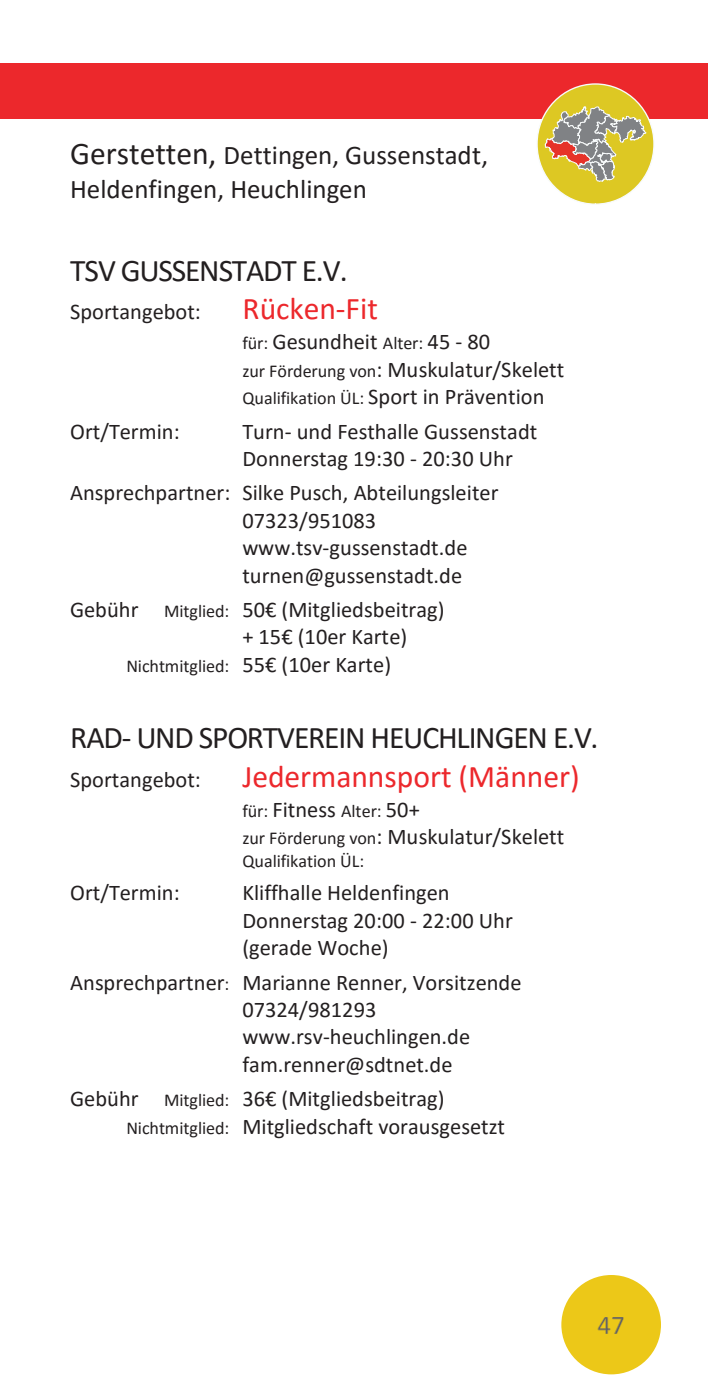
<style>
.page{position:relative;width:708px;height:1378px;background:#fff}
.page>*{position:absolute;margin:0;border:0;box-sizing:border-box;transform-origin:0 0}
.t1{font:31.5px "Calibri";letter-spacing:-.035em;color:#231f20}
.t2{font:31.5px "Calibri";color:#ec282c}
.t3{font:27px/34.2px "Calibri";color:#231f20}
.t4{font:27px "Calibri";color:#636366}
.t5{font:22.5px/27.4px "Calibri";color:#231f20}
.t6{font:18px "Calibri";letter-spacing:-.005em;color:#231f20}
.s1{font-size:31.5px}
.s2{font-size:18px}
.s3{font-size:22.5px}
</style>
<div class="page">
<div style="left:0;top:64px;width:708px;height:55px;background:#ec282c"></div>
<div style="left:561px;top:1275px;width:100px;height:99px;background:#ecc818;border-radius:50%"></div>
<div style="left:537px;top:84px;width:117px;height:120px;background:#ddc823;border-radius:50%"></div>
<svg style="left:544px;top:106px;width:103px;height:76px"></svg>
<p class="t3" style="left:70px;top:139px;width:419px"><span class="s1">Gerstetten,</span> Dettingen, Gussenstadt,<br>Heldenfingen, Heuchlingen</p>
<h1 class="t1" style="left:70px;top:256px;width:279px">TSV GUSSENSTADT E.V.</h1>
<p class="t5" style="left:70px;top:299px;width:132px">Sportangebot:</p>
<h1 class="t2" style="left:242px;top:294px;width:137px">Rücken-Fit</h1>
<p class="t5" style="left:242px;top:329px;width:323px"><span class="s2">für:</span> Gesundheit <span class="s2">Alter:</span> 45 - 80<br><span class="s2">zur Förderung von</span>: Muskulatur/Skelett<br><span class="s2">Qualifikation ÜL:</span> Sport in Prävention</p>
<p class="t5" style="left:70px;top:418px;width:111px">Ort/Termin:</p>
<p class="t5" style="left:242px;top:418px;width:297px">Turn- und Festhalle Gussenstadt<br>Donnerstag 19:30 - 20:30 Uhr</p>
<p class="t5" style="left:242px;top:480px;width:258px;text-indent:-172px">Ansprechpartner: Silke Pusch, Abteilungsleiter<br>07323/951083 www.tsv-gussenstadt.de turnen@gussenstadt.de</p>
<p class="t5" style="left:242px;top:596px;width:204px;text-indent:-172px">Gebühr <span class="s2">Mitglied:</span> 50€ (Mitgliedsbeitrag) + 15€ (10er Karte)</p>
<p class="t6" style="left:126px;top:657px;width:266px">Nichtmitglied: <span class="s3">55€ (10er Karte)</span></p>
<h1 class="t1" style="left:70px;top:723px;width:530px">RAD- UND SPORTVEREIN HEUCHLINGEN E.V.</h1>
<p class="t5" style="left:70px;top:766px;width:132px">Sportangebot:</p>
<h1 class="t2" style="left:242px;top:762px;width:339px">Jedermannsport (Männer)</h1>
<p class="t6" style="left:242px;top:802px;width:179px">für: <span class="s3">Fitness</span> Alter: <span class="s3">50+</span></p>
<p class="t5" style="left:242px;top:824px;width:323px"><span class="s2">zur Förderung von</span>: Muskulatur/Skelett</p>
<p class="t6" style="left:242px;top:853px;width:123px">Qualifikation ÜL:</p>
<p class="t5" style="left:70px;top:880px;width:111px">Ort/Termin:</p>
<p class="t5" style="left:242px;top:880px;width:272px">Kliffhalle Heldenfingen<br>Donnerstag 20:00 - 22:00 Uhr (gerade Woche)</p>
<p class="t5" style="left:242px;top:969px;width:281px;text-indent:-172px">Ansprechpartner<span class="s2">:</span> Marianne Renner, Vorsitzende<br>07324/981293 www.rsv-heuchlingen.de fam.renner@sdtnet.de</p>
<p class="t5" style="left:126px;top:1085px;width:380px;text-indent:-56px">Gebühr <span class="s2">Mitglied:</span> 36€ (Mitgliedsbeitrag)<br><span class="s2">Nichtmitglied:</span> Mitgliedschaft vorausgesetzt</p>
<p class="t4" style="left:598px;top:1312px;width:29px">47</p>
</div>
